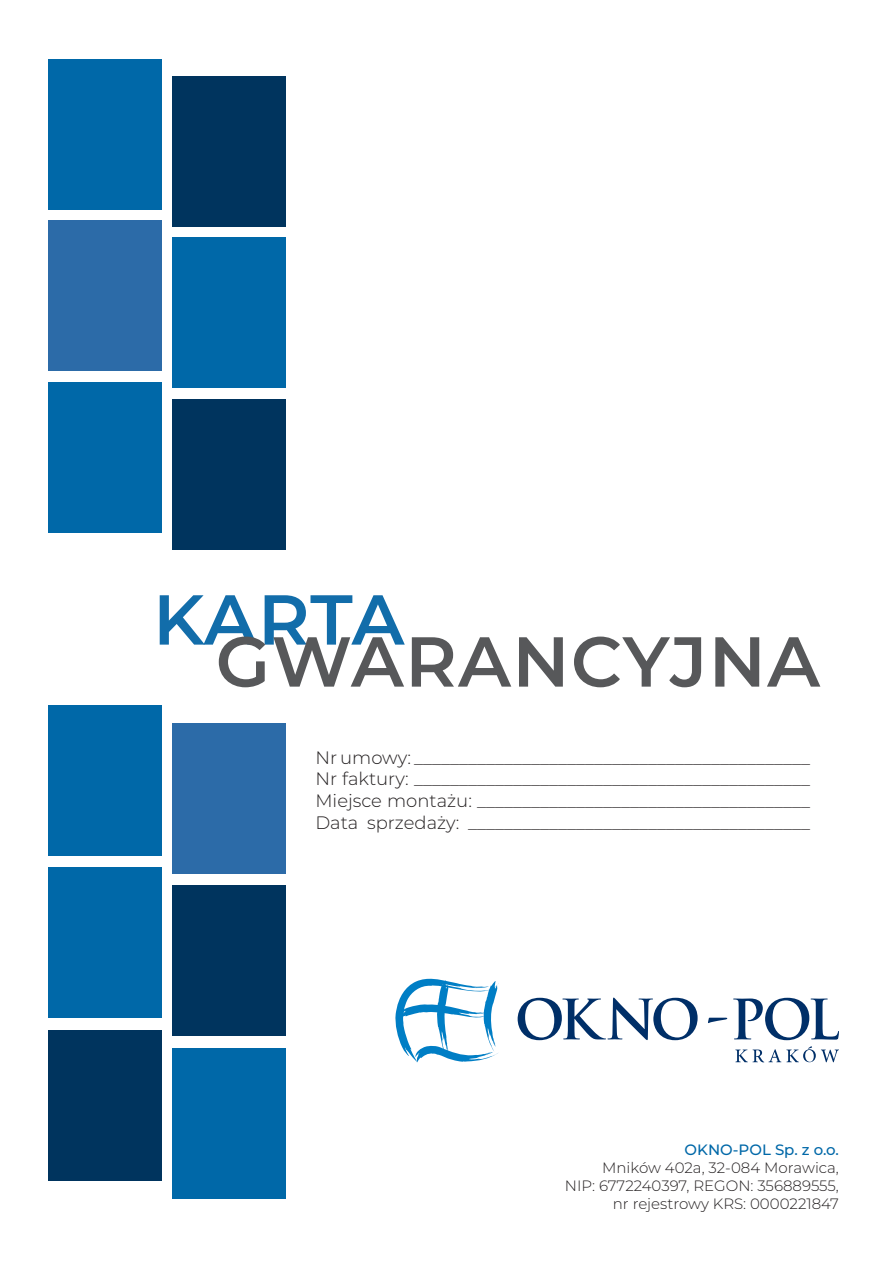
<style>
.page{position:relative;width:893px;height:1263px;background:#fff}
.page>*{position:absolute;margin:0;border:0;box-sizing:border-box;transform-origin:0 0}
.t1{font:600 70.5px "Montserrat";letter-spacing:.02em;color:#57585a}
.t2{font:600 70.5px "Montserrat";color:#126daa}
.t3{font:300 18px "Montserrat";color:#231f20}
.t4{font:300 15px "Montserrat";color:#231f20}
.t5{font:500 15px "Montserrat";color:#0068a8}
</style>
<div class="page">
<div style="left:48px;top:59px;width:114px;height:151px;background:#0068a8"></div>
<div style="left:48px;top:220px;width:114px;height:151px;background:#2c6ba8"></div>
<div style="left:48px;top:382px;width:114px;height:151px;background:#0068a8"></div>
<div style="left:48px;top:705px;width:114px;height:150px;background:#0068a8"></div>
<div style="left:48px;top:867px;width:114px;height:150px;background:#0068a8"></div>
<div style="left:172px;top:76px;width:114px;height:151px;background:#00345e"></div>
<div style="left:172px;top:237px;width:114px;height:150px;background:#0068a8"></div>
<div style="left:172px;top:399px;width:114px;height:150px;background:#00345e"></div>
<div style="left:172px;top:723px;width:114px;height:150px;background:#2c6ba8"></div>
<div style="left:172px;top:885px;width:114px;height:150px;background:#00345e"></div>
<div style="left:48px;top:1030px;width:114px;height:151px;background:#00345e"></div>
<div style="left:172px;top:1048px;width:114px;height:151px;background:#0068a8"></div>
<svg style="left:395px;top:979px;width:104px;height:83px"></svg>
<svg style="left:518px;top:997px;width:180px;height:43px"></svg>
<svg style="left:708px;top:1018px;width:19px;height:5px"></svg>
<svg style="left:733px;top:998px;width:106px;height:42px"></svg>
<svg style="left:735px;top:1046px;width:104px;height:16px"></svg>
<p class="t2" style="left:153px;top:570px;width:253px">KARTA</p>
<p class="t1" style="left:216px;top:612px;width:606px">GWARANCYJNA</p>
<p class="t3" style="left:315px;top:745px;width:496px">Nr umowy: ____________________________________________</p>
<p class="t3" style="left:315px;top:767px;width:496px">Nr faktury: ____________________________________________</p>
<p class="t3" style="left:315px;top:788px;width:496px">Miejsce montażu: _____________________________________</p>
<p class="t3" style="left:315px;top:810px;width:496px">Data sprzedaży: ______________________________________</p>
<p class="t5" style="left:685px;top:1139px;width:156px">OKNO-POL Sp. z o.o.</p>
<p class="t4" style="left:602px;top:1157px;width:238px">Mników 402a, 32-084 Morawica,</p>
<p class="t4" style="left:565px;top:1175px;width:276px">NIP: 6772240397, REGON: 356889555,</p>
<p class="t4" style="left:613px;top:1193px;width:228px">nr rejestrowy KRS: 0000221847</p>
</div>
